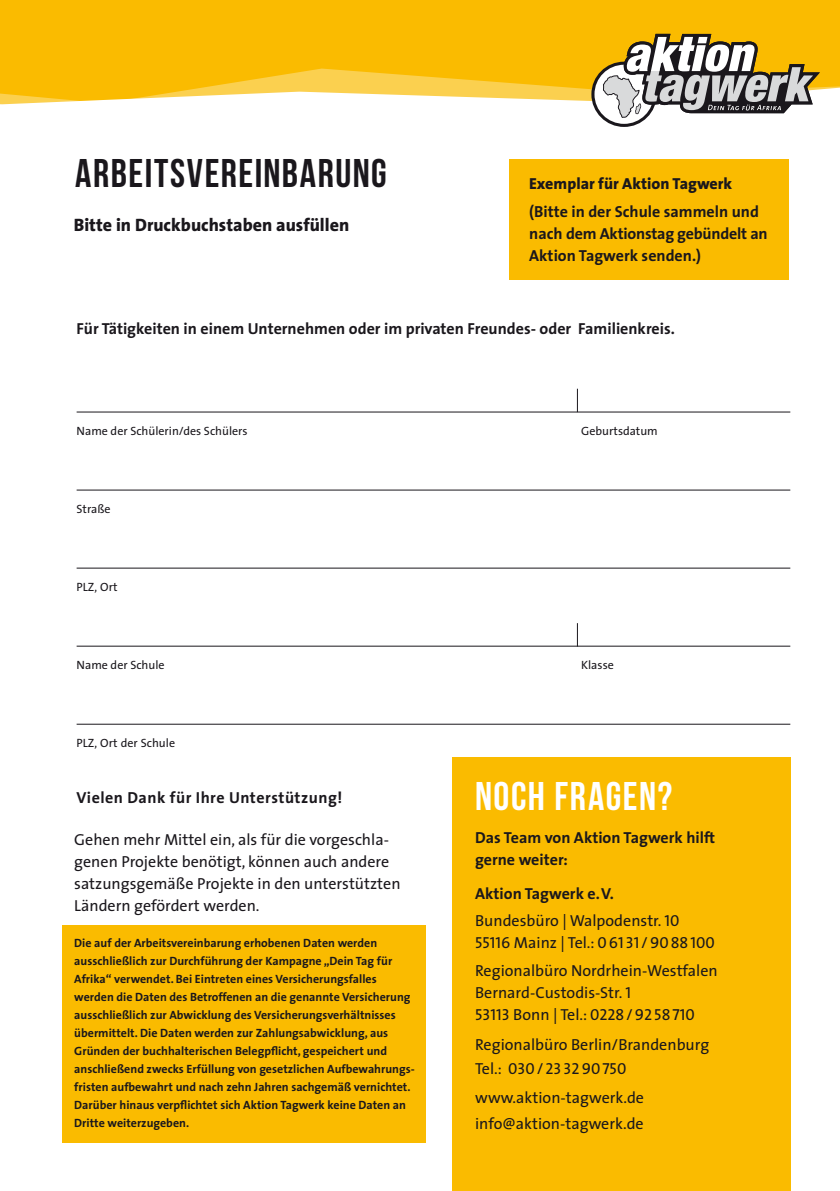
<style>
.page{position:relative;width:840px;height:1191px;background:#fff}
.page>*{position:absolute;margin:0;border:0;box-sizing:border-box;transform-origin:0 0}
.t1{font:40px "Bebas Neue";letter-spacing:.035em;color:#1a171c}
.t2{font:40px "Bebas Neue";letter-spacing:.035em;color:#fff}
.t3{font:800 18px "The Sans";color:#1a171c}
.t4{font:16px/22px "The Sans";color:#1a171c}
.t5{font:700 16px/22px "The Sans";color:#1a171c}
.t6{font:16px "The Sans Caps";color:#1a171c}
.t7{font:700 16px "The Sans";letter-spacing:.03em;color:#1a171c}
.t8{font:800 16px "The Sans";color:#1a171c}
.t9{font:700 12px/18px "The Sans";color:#1a171c}
.t10{font:12px "The Sans";color:#1a171c}
.s1{font-weight:700}
.s2{font-family:"The Sans Caps"}
.s3{font-family:"The Sans"}
</style>
<div class="page">
<div style="left:62px;top:925px;width:363px;height:217px;background:#fabb00"></div>
<div style="left:0;top:0;width:839px;height:272px;background:#fabb00"></div>
<svg style="left:0;top:68px;width:839px;height:212px;background:#fef6e0"></svg>
<div style="left:452px;top:757px;width:338px;height:434px;background:#fabb00"></div>
<div style="left:509px;top:159px;width:279px;height:120px;background:#fabb00"></div>
<hr style="left:77px;top:411px;width:712px;height:1px;background:#1a171c">
<hr style="left:77px;top:489px;width:712px;height:1px;background:#1a171c">
<hr style="left:77px;top:567px;width:712px;height:1px;background:#1a171c">
<hr style="left:77px;top:645px;width:712px;height:1px;background:#1a171c">
<hr style="left:77px;top:723px;width:712px;height:1px;background:#1a171c">
<div style="left:591px;top:62px;width:65px;height:65px;border:4px solid #1a171c;border-radius:50%"></div>
<div style="left:594px;top:65px;width:59px;height:59px;background:#fff;border-radius:50%"></div>
<svg style="left:602px;top:34px;width:217px;height:85px"></svg>
<svg style="left:576px;top:389px;width:1px;height:23px"></svg>
<svg style="left:576px;top:623px;width:1px;height:23px"></svg>
<h1 class="t1" style="left:75px;top:151px;width:313px">ARBEITSVEREINBARUNG</h1>
<h2 class="t3" style="left:74px;top:210px;width:277px">Bitte in Druckbuchstaben ausfüllen</h2>
<h3 class="t8" style="left:529px;top:170px;width:204px">Exemplar für Aktion Tagwerk</h3>
<h3 class="t5" style="left:529px;top:200px;width:240px">(Bitte in der Schule sammeln und nach dem Aktionstag gebündelt an<br>Aktion Tagwerk senden.)</h3>
<h3 class="t5" style="left:77px;top:317px;width:599px">Für Tätigkeiten in einem Unternehmen oder im privaten Freundes- oder Familienkreis.</h3>
<p class="t10" style="left:77px;top:420px;width:172px">Name der Schülerin/des Schülers</p>
<p class="t10" style="left:581px;top:420px;width:78px">Geburtsdatum</p>
<p class="t10" style="left:77px;top:498px;width:35px">Straße</p>
<p class="t10" style="left:77px;top:576px;width:42px">PLZ, Ort</p>
<p class="t10" style="left:77px;top:654px;width:89px">Name der Schule</p>
<p class="t10" style="left:581px;top:654px;width:34px">Klasse</p>
<p class="t10" style="left:77px;top:732px;width:100px">PLZ, Ort der Schule</p>
<h3 class="t7" style="left:77px;top:784px;width:267px">Vielen Dank für Ihre Unterstützung!</h3>
<h3 class="t4" style="left:74px;top:828px;width:327px">Gehen mehr Mittel ein, als für die vorgeschla&shy;genen Projekte benötigt, können auch andere satzungsgemäße Projekte in den unterstützten Ländern gefördert werden.</h3>
<p class="t9" style="left:74px;top:933px;width:342px">Die auf der Arbeitsvereinbarung erhobenen Daten werden ausschließlich zur Durchführung der Kampagne „Dein Tag für Afrika“ verwendet. Bei Eintreten eines Versicherungsfalles werden die Daten des Betroffenen an die genannte Versicherung ausschließlich zur Abwicklung des Versicherungsverhältnisses übermittelt. Die Daten werden zur Zahlungsabwicklung, aus Gründen der buchhalterischen Belegpflicht, gespeichert und anschließend zwecks Erfüllung von gesetzlichen Aufbewahrungs&shy;fristen aufbewahrt und nach zehn Jahren sachgemäß vernichtet.<br>Darüber hinaus verpflichtet sich Aktion Tagwerk keine Daten an Dritte weiterzugeben.</p>
<h1 class="t2" style="left:475px;top:774px;width:198px">NOCH FRAGEN?</h1>
<h3 class="t5" style="left:475px;top:826px;width:241px">Das Team von Aktion Tagwerk hilft gerne weiter:</h3>
<h3 class="t4" style="left:475px;top:879px;width:205px;line-height:27.6px"><span class="s1">Aktion Tagwerk e.V.<br></span>Bundesbüro | Walpodenstr. <span class="s2">10</span></h3>
<h3 class="t6" style="left:475px;top:929px;width:241px">55116 <span class="s3">Mainz | Tel.:</span> 061 31 <span class="s3">/</span>9088100</h3>
<h3 class="t4" style="left:475px;top:959px;width:244px">Regionalbüro Nordrhein-Westfalen<br>Bernard-Custodis-Str. <span class="s2">1</span></h3>
<h3 class="t6" style="left:475px;top:1001px;width:221px">53113 <span class="s3">Bonn | Tel.:</span> 0228<span class="s3">/</span>9258710</h3>
<h3 class="t4" style="left:475px;top:1032px;width:235px">Regionalbüro Berlin/Brandenburg</h3>
<h3 class="t6" style="left:475px;top:1055px;width:153px"><span class="s3">Tel.:</span> 030<span class="s3">/</span>23 32 90 750</h3>
<h3 class="t4" style="left:475px;top:1084px;width:170px;line-height:25.6px">www.aktion-tagwerk.de info@aktion-tagwerk.de</h3>
</div>
